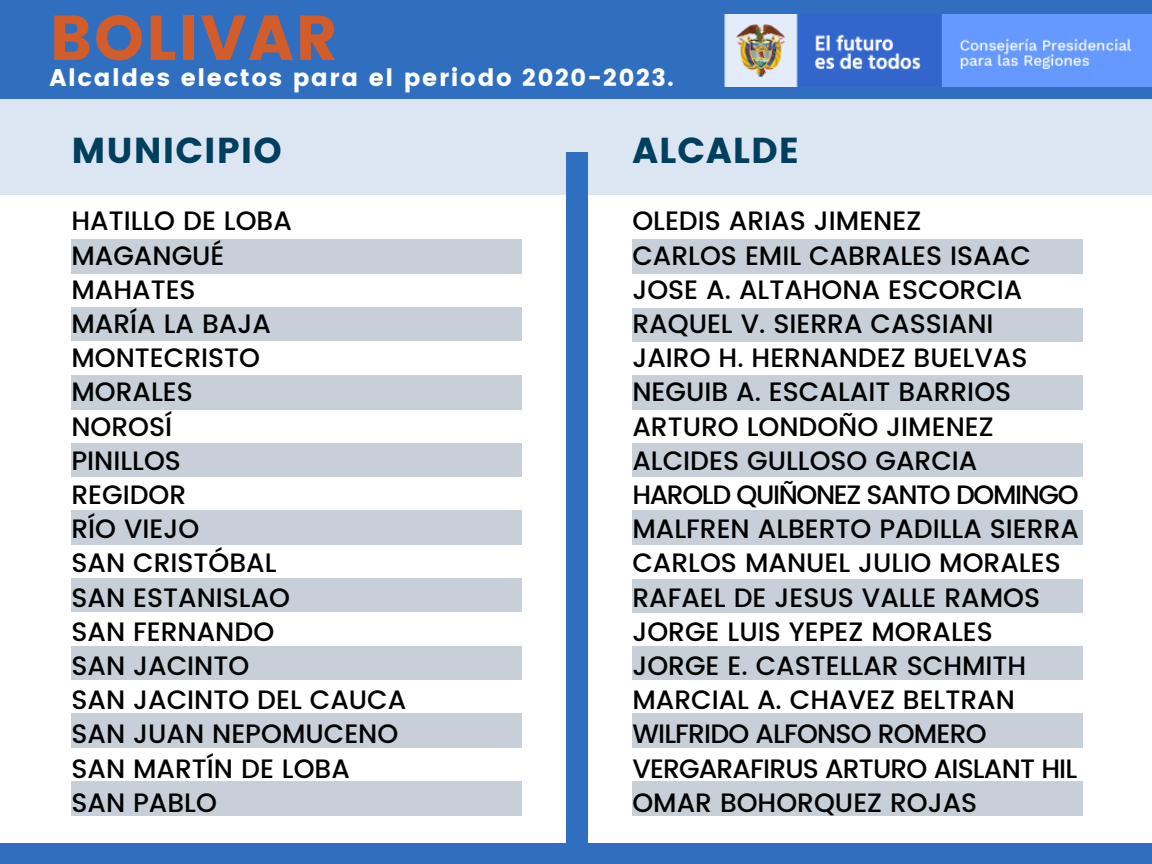
<style>
.page{position:relative;width:1152px;height:864px;background:#fff}
.page>*{position:absolute;margin:0;border:0;box-sizing:border-box;transform-origin:0 0}
.t1{font:63.45px "Poppins";letter-spacing:.03em;color:#d25d2b}
.t2{font:36px "Poppins";letter-spacing:.03em;color:#003f5e}
.t3{font:500 26.55px/34.2px "Poppins";color:#000}
.t4{font:24px "Poppins";letter-spacing:.07em;color:#fff}
</style>
<div class="page">
<div style="left:0;top:0;width:1152px;height:100px;background:#306ebf"></div>
<div style="left:0;top:100px;width:1152px;height:95px;background:#dce6f2"></div>
<div style="left:567px;top:153px;width:21px;height:711px;background:#306ebf"></div>
<div style="left:0;top:844px;width:1152px;height:20px;background:#306ebf"></div>
<div style="left:71px;top:240px;width:450px;height:34px;background:#c7d0d8"></div>
<div style="left:71px;top:308px;width:450px;height:33px;background:#c7d0d8"></div>
<div style="left:71px;top:375px;width:450px;height:34px;background:#c7d0d8"></div>
<div style="left:71px;top:443px;width:450px;height:34px;background:#c7d0d8"></div>
<div style="left:71px;top:511px;width:450px;height:34px;background:#c7d0d8"></div>
<div style="left:71px;top:579px;width:450px;height:33px;background:#c7d0d8"></div>
<div style="left:71px;top:646px;width:450px;height:34px;background:#c7d0d8"></div>
<div style="left:71px;top:714px;width:450px;height:34px;background:#c7d0d8"></div>
<div style="left:71px;top:781px;width:450px;height:35px;background:#c7d0d8"></div>
<img style="left:724px;top:14px;width:428px;height:72px">
<div style="left:632px;top:240px;width:450px;height:34px;background:#c7d0d8"></div>
<div style="left:632px;top:308px;width:450px;height:33px;background:#c7d0d8"></div>
<div style="left:632px;top:375px;width:450px;height:34px;background:#c7d0d8"></div>
<div style="left:632px;top:443px;width:450px;height:34px;background:#c7d0d8"></div>
<div style="left:632px;top:511px;width:450px;height:34px;background:#c7d0d8"></div>
<div style="left:632px;top:579px;width:450px;height:33px;background:#c7d0d8"></div>
<div style="left:632px;top:646px;width:450px;height:34px;background:#c7d0d8"></div>
<div style="left:632px;top:714px;width:450px;height:34px;background:#c7d0d8"></div>
<div style="left:632px;top:782px;width:450px;height:34px;background:#c7d0d8"></div>
<h1 class="t1" style="left:49px;top:1px;width:290px">BOLIVAR</h1>
<p class="t4" style="left:49px;top:64px;width:626px">Alcaldes electos para el periodo 2020-2023.</p>
<h2 class="t2" style="left:71px;top:129px;width:212px">MUNICIPIO</h2>
<h2 class="t2" style="left:632px;top:129px;width:169px">ALCALDE</h2>
<p class="t3" style="left:71px;top:204px;width:337px">HATILLO DE LOBA<br>MAGANGUÉ<br>MAHATES<br>MARÍA LA BAJA<br>MONTECRISTO<br>MORALES<br>NOROSÍ<br>PINILLOS<br>REGIDOR<br>RÍO VIEJO<br>SAN CRISTÓBAL<br>SAN ESTANISLAO<br>SAN FERNANDO<br>SAN JACINTO<br>SAN JACINTO DEL CAUCA<br>SAN JUAN NEPOMUCENO<br>SAN MARTÍN DE LOBA<br>SAN PABLO</p>
<p class="t3" style="left:632px;top:204px;width:448px">OLEDIS ARIAS JIMENEZ<br>CARLOS EMIL CABRALES ISAAC<br>JOSE A. ALTAHONA ESCORCIA<br>RAQUEL V. SIERRA CASSIANI<br>JAIRO H. HERNANDEZ BUELVAS<br>NEGUIB A. ESCALAIT BARRIOS<br>ARTURO LONDOÑO JIMENEZ<br>ALCIDES GULLOSO GARCIA<br>HAROLD QUIÑONEZ SANTO DOMINGO<br>MALFREN ALBERTO PADILLA SIERRA<br>CARLOS MANUEL JULIO MORALES<br>RAFAEL DE JESUS VALLE RAMOS<br>JORGE LUIS YEPEZ MORALES<br>JORGE E. CASTELLAR SCHMITH<br>MARCIAL A. CHAVEZ BELTRAN<br>WILFRIDO ALFONSO ROMERO<br>VERGARAFIRUS ARTURO AISLANT HIL<br>OMAR BOHORQUEZ ROJAS</p>
</div>
